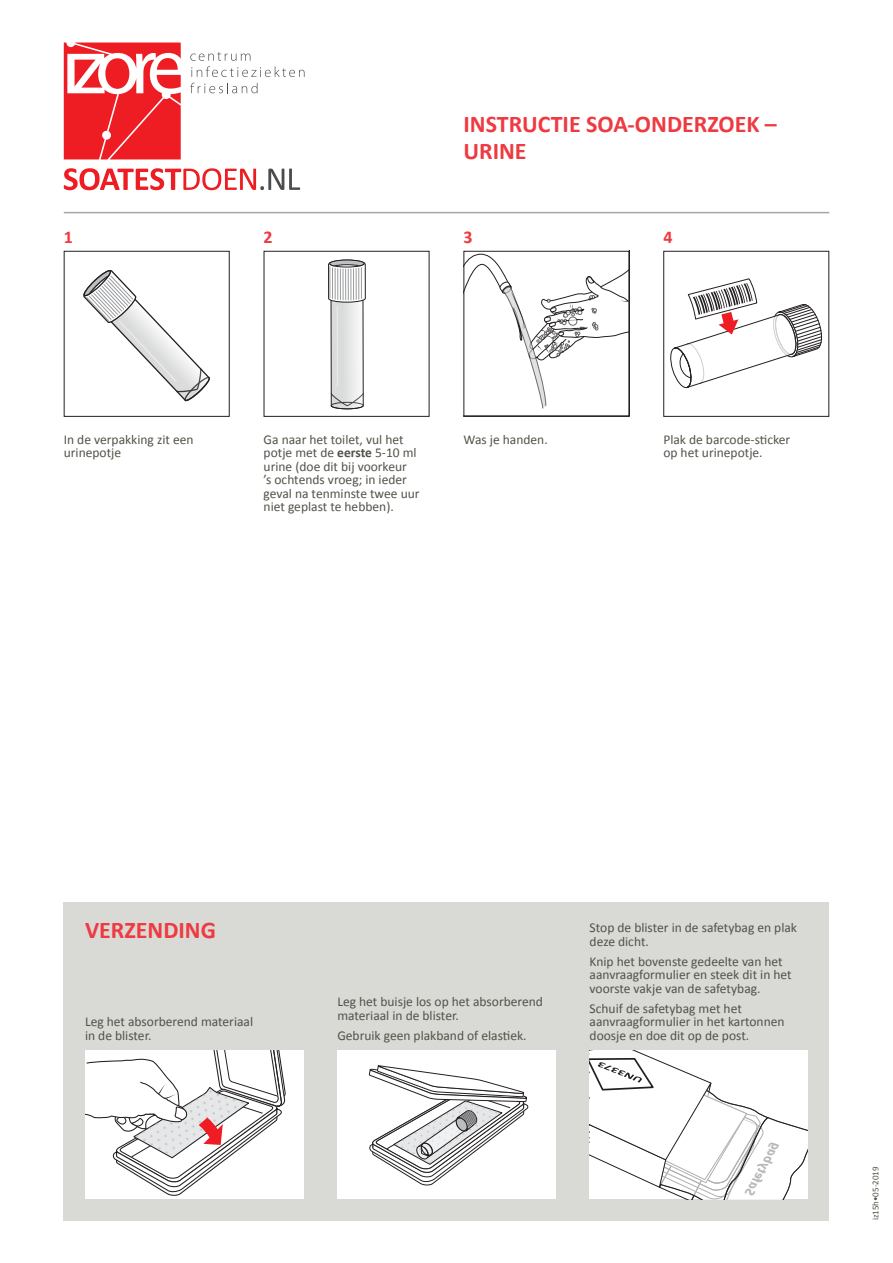
<style>
.page{position:relative;width:893px;height:1263px;background:#fff}
.page>*{position:absolute;margin:0;border:0;box-sizing:border-box;transform-origin:0 0}
.kop{font:700 24px/27px "Calibri";color:#ee3a41}
.t1{font:700 18px "Calibri";color:#ee3a41}
.body{font:13.5px/13.5px "Calibri";color:#535249}
.t2{font:9px "Calibri";color:#535249}
.s1{font-weight:700}
</style>
<div class="page">
<div style="left:64px;top:901px;width:765px;height:319px;background:#d9d9d5"></div>
<hr style="left:64px;top:212px;width:765px;height:1px;background:#a6a69f">
<svg style="left:190px;top:52px;width:115px;height:25px"></svg>
<svg style="left:190px;top:83px;width:68px;height:10px"></svg>
<svg style="left:64px;top:43px;width:117px;height:116px"></svg>
<svg style="left:64px;top:168px;width:236px;height:22px"></svg>
<div style="left:85px;top:1050px;width:218px;height:149px;background:#fff"></div>
<svg style="left:85px;top:1050px;width:201px;height:146px"></svg>
<div style="left:337px;top:1050px;width:219px;height:149px;background:#fff"></div>
<svg style="left:368px;top:1065px;width:161px;height:120px"></svg>
<svg style="left:670px;top:278px;width:153px;height:111px"></svg>
<div style="left:663px;top:251px;width:166px;height:166px;border:1px solid #231f20"></div>
<svg style="left:328px;top:259px;width:38px;height:151px"></svg>
<hr style="left:330px;top:267px;width:1px;height:31px;background:#999b9e">
<hr style="left:332px;top:268px;width:1px;height:31px;background:#999b9e">
<hr style="left:337px;top:269px;width:1px;height:30px;background:#999b9e">
<hr style="left:340px;top:269px;width:1px;height:31px;background:#999b9e">
<hr style="left:343px;top:269px;width:1px;height:31px;background:#999b9e">
<hr style="left:345px;top:269px;width:1px;height:31px;background:#999b9e">
<hr style="left:361px;top:268px;width:1px;height:30px;background:#999b9e">
<hr style="left:358px;top:268px;width:1px;height:31px;background:#999b9e">
<hr style="left:356px;top:269px;width:1px;height:30px;background:#999b9e">
<hr style="left:353px;top:269px;width:1px;height:31px;background:#999b9e">
<hr style="left:351px;top:269px;width:1px;height:31px;background:#999b9e">
<hr style="left:348px;top:269px;width:1px;height:31px;background:#999b9e">
<hr style="left:335px;top:268px;width:1px;height:31px;background:#999b9e">
<div style="left:264px;top:251px;width:165px;height:166px;border:1px solid #231f20"></div>
<svg style="left:83px;top:270px;width:127px;height:132px"></svg>
<div style="left:64px;top:251px;width:166px;height:166px;border:1px solid #231f20"></div>
<svg style="left:465px;top:253px;width:162px;height:156px"></svg>
<div style="left:463px;top:251px;width:166px;height:166px;border:1px solid #231f20"></div>
<svg style="left:590px;top:1050px;width:218px;height:149px;background:#f5f4f4"></svg>
<p class="kop" style="left:463px;top:111px;width:315px">INSTRUCTIE SOA-ONDERZOEK –<br>URINE</p>
<h2 class="t1" style="left:64px;top:226px;width:11px">1</h2>
<h2 class="t1" style="left:264px;top:226px;width:11px">2</h2>
<h2 class="t1" style="left:463px;top:226px;width:11px">3</h2>
<h2 class="t1" style="left:663px;top:226px;width:11px">4</h2>
<p class="body" style="left:64px;top:433px;width:131px">In de verpakking zit een urinepotje</p>
<p class="body" style="left:264px;top:433px;width:157px">Ga naar het toilet, vul het potje met de <span class="s1">eerste</span> 5-10 ml urine (doe dit bij voorkeur<br>’s ochtends vroeg; in ieder geval na tenminste twee uur niet geplast te hebben).</p>
<p class="body" style="left:463px;top:433px;width:86px">Was je handen.</p>
<p class="body" style="left:663px;top:433px;width:128px">Plak de barcode-sticker op het urinepotje.</p>
<h1 class="kop" style="left:85px;top:917px;width:133px">VERZENDING</h1>
<p class="body" style="left:85px;top:1015px;width:170px">Leg het absorberend materiaal in de blister.</p>
<p class="body" style="left:337px;top:995px;width:207px">Leg het buisje los op het absorberend materiaal in de blister.</p>
<p class="body" style="left:337px;top:1028px;width:191px">Gebruik geen plakband of elastiek.</p>
<p class="body" style="left:590px;top:921px;width:209px">Stop de blister in de safetybag en plak deze dicht.</p>
<p class="body" style="left:590px;top:954px;width:204px">Knip het bovenste gedeelte van het aanvraagformulier en steek dit in het voorste vakje van de safetybag.</p>
<p class="body" style="left:590px;top:1001px;width:196px">Schuif de safetybag met het aanvraagformulier in het kartonnen doosje en doe dit op de post.</p>
<p class="t2" style="left:870px;top:1220px;width:56px;rotate:-90deg">iz15h•05-2019</p>
</div>
